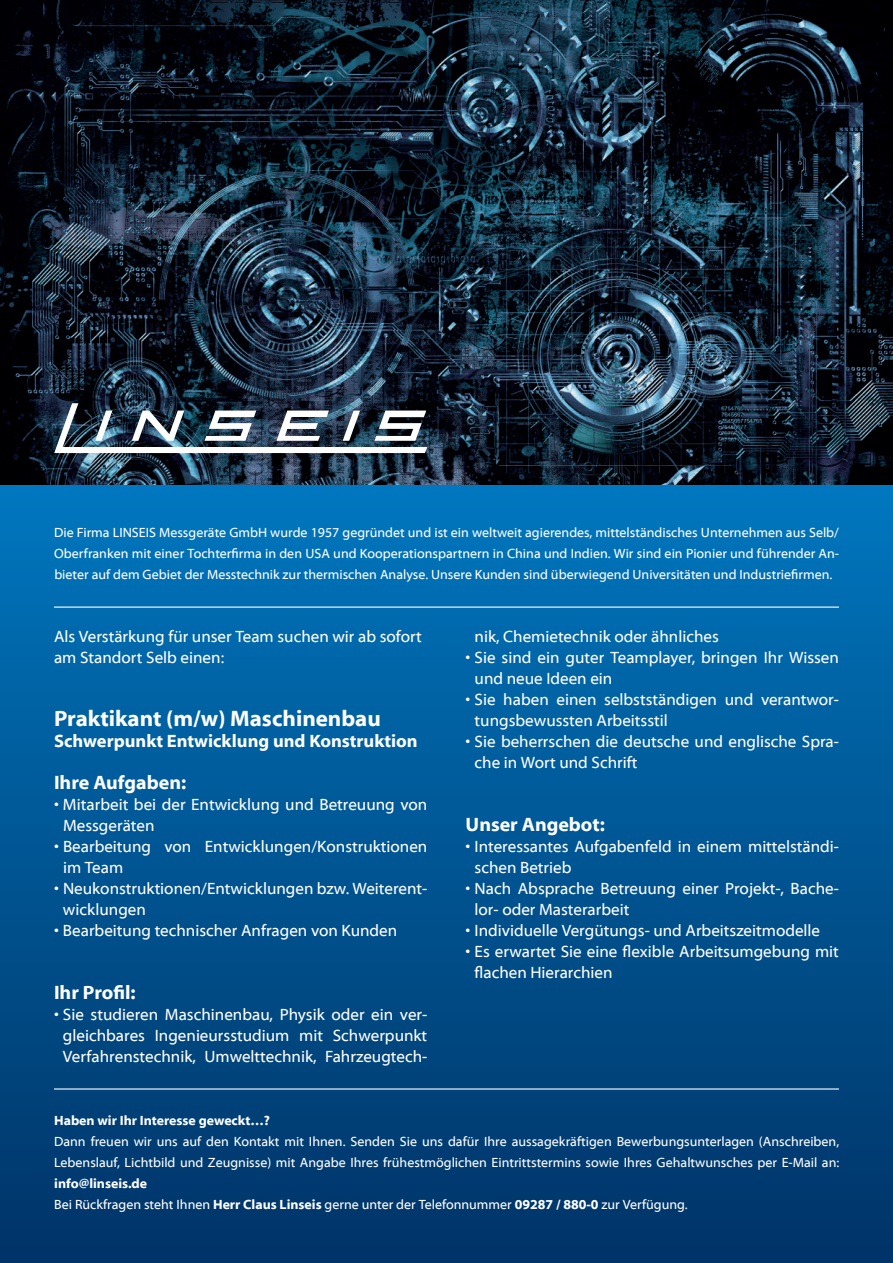
<style>
.page{position:relative;width:893px;height:1263px;background:#fff}
.page>*{position:absolute;margin:0;border:0;box-sizing:border-box;transform-origin:0 0}
.t1{font:700 22.5px "Myriad Web Pro";color:#fff}
.t2{font:700 19.5px "Myriad Web Pro";color:#fff}
.t3{font:700 18px "Myriad Web Pro";color:#fff}
.t4{font:16.5px/21px "Myriad Web Pro";color:#fff}
.t5{font:13.5px/21px "Myriad Web Pro";color:#fff}
.t6{font:700 13.5px "Myriad Web Pro";color:#fff}
.s1{font-weight:700}
</style>
<div class="page">
<img style="left:0;top:0;width:893px;height:486px">
<div style="left:0;top:486px;width:893px;height:777px;background:linear-gradient(to bottom,#0076bd,#036)"></div>
<svg style="left:54px;top:403px;width:373px;height:50px"></svg>
<hr style="left:54px;top:606px;width:785px;height:2px;background:#fff">
<hr style="left:54px;top:1088px;width:785px;height:1px;background:#fff">
<p class="t5" style="left:54px;top:522px;width:786px;text-align:justify">Die Firma LINSEIS Messgeräte GmbH wurde 1957 gegründet und ist ein weltweit agierendes, mittelständisches Unternehmen aus Selb/ Oberfranken mit einer Tochterfirma in den USA und Kooperationspartnern in China und Indien. Wir sind ein Pionier und führender An&shy;bieter auf dem Gebiet der Messtechnik zur thermischen Analyse. Unsere Kunden sind überwiegend Universitäten und Industriefirmen.</p>
<p class="t4" style="left:54px;top:626px;width:369px">Als Verstärkung für unser Team suchen wir ab sofort am Standort Selb einen:</p>
<h1 class="t1" style="left:54px;top:706px;width:328px">Praktikant (m/w) Maschinenbau</h1>
<p class="t3" style="left:54px;top:731px;width:365px">Schwerpunkt Entwicklung und Konstruktion</p>
<p class="t2" style="left:54px;top:772px;width:134px">Ihre Aufgaben:</p>
<p class="t4" style="left:63px;top:794px;width:366px;text-indent:-9px">• Mitarbeit bei der Entwicklung und Betreuung von<br>Messgeräten</p>
<p class="t4" style="left:63px;top:836px;width:366px;text-indent:-9px">• Bearbeitung von Entwicklungen/Konstruktionen im Team</p>
<p class="t4" style="left:63px;top:878px;width:366px;text-indent:-9px">• Neukonstruktionen/Entwicklungen bzw. Weiterent&shy;wicklungen</p>
<p class="t4" style="left:54px;top:920px;width:345px">• Bearbeitung technischer Anfragen von Kunden</p>
<p class="t2" style="left:54px;top:982px;width:83px">Ihr Profil:</p>
<p class="t4" style="left:54px;top:1004px;width:375px;text-align:center">• Sie studieren Maschinenbau, Physik oder ein ver&shy;gleichbares Ingenieursstudium mit Schwerpunkt<br>Verfahrenstechnik, Umwelttechnik, Fahrzeugtech-</p>
<p class="t4" style="left:475px;top:626px;width:246px">nik, Chemietechnik oder ähnliches</p>
<p class="t4" style="left:475px;top:647px;width:366px;text-indent:-9px">• Sie sind ein guter Teamplayer, bringen Ihr Wissen und neue Ideen ein</p>
<p class="t4" style="left:475px;top:689px;width:366px;text-indent:-9px">• Sie haben einen selbstständigen und verantwor&shy;tungsbewussten Arbeitsstil</p>
<p class="t4" style="left:475px;top:731px;width:366px;text-indent:-9px">• Sie beherrschen die deutsche und englische Spra&shy;che in Wort und Schrift</p>
<p class="t2" style="left:466px;top:814px;width:141px">Unser Angebot:</p>
<p class="t4" style="left:475px;top:836px;width:366px;text-indent:-9px">• Interessantes Aufgabenfeld in einem mittelständi&shy;schen Betrieb</p>
<p class="t4" style="left:475px;top:878px;width:366px;text-indent:-9px">• Nach Absprache Betreuung einer Projekt-, Bache&shy;lor- oder Masterarbeit</p>
<p class="t4" style="left:466px;top:920px;width:356px">• Individuelle Vergütungs- und Arbeitszeitmodelle</p>
<p class="t4" style="left:475px;top:941px;width:366px;text-indent:-9px">• Es erwartet Sie eine flexible Arbeitsumgebung mit flachen Hierarchien</p>
<p class="t6" style="left:54px;top:1113px;width:218px">Haben wir Ihr Interesse geweckt…?</p>
<p class="t5" style="left:54px;top:1131px;width:787px">Dann freuen wir uns auf den Kontakt mit Ihnen. Senden Sie uns dafür Ihre aussagekräftigen Bewerbungsunterlagen (Anschreiben,<br>Lebenslauf, Lichtbild und Zeugnisse) mit Angabe Ihres frühestmöglichen Eintrittstermins sowie Ihres Gehaltwunsches per E-Mail an:</p>
<p class="t5" style="left:54px;top:1173px;width:635px"><span class="s1">info@linseis.de<br></span>Bei Rückfragen steht Ihnen <span class="s1">Herr Claus Linseis</span> gerne unter der Telefonnummer <span class="s1">09287 / 880-0</span> zur Verfügung.</p>
</div>
